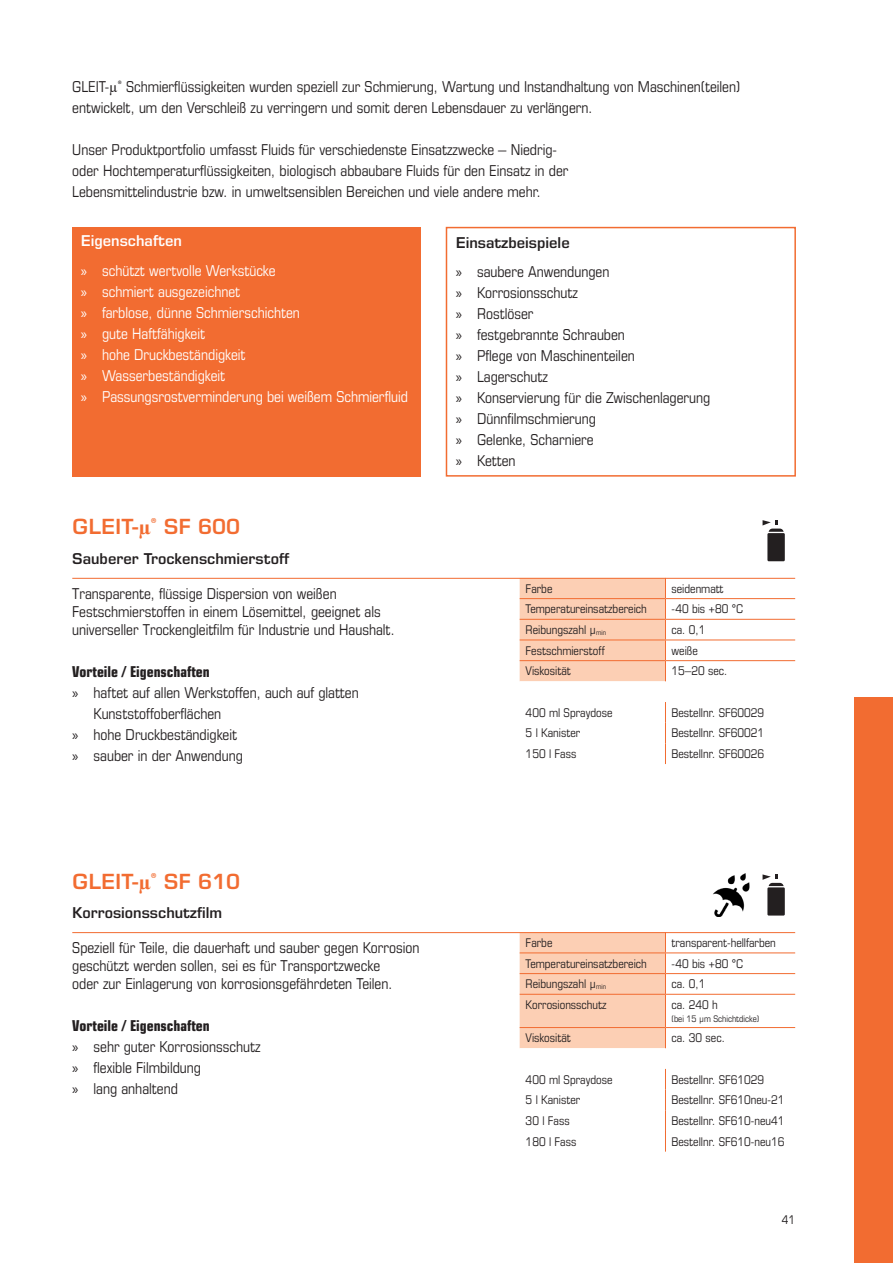
<style>
.page{position:relative;width:893px;height:1263px;background:#fff}
.page>*{position:absolute;margin:0;border:0;box-sizing:border-box;transform-origin:0 0}
.Überschrift_2{font:600 21px "Eurostile LT Pro";color:#f26c31}
.Katalog_Fließtext{font:condensed 15px/21px "Eurostile LT Pro";color:#231f20}
.Produktbeschreibung{font:condensed 15px/18px "Eurostile LT Pro";color:#231f20}
.t1{font:condensed 15px "Eurostile LT Pro";color:#fff}
.Überschrift_2-2{font:600 15px "Eurostile LT Pro";color:#231f20}
.Katalog_Fließtext-2{font:700 condensed 15px "Eurostile LT Pro";color:#231f20}
.Überschrift_3{font:600 15px "Eurostile LT Pro";color:#231f20}
.Überschrift_3-2{font:600 15px "Eurostile LT Pro";color:#fff}
.Katalog_Fließtext-3{font:condensed 12px "Eurostile LT Pro";color:#231f20}
.t2{font:condensed 12px "Eurostile LT Std";color:#231f20}
.Katalog_Fließtext-4{font:condensed 9px "Eurostile LT Pro";color:#231f20}
.s1{font-family:"Times New Roman";font-stretch:normal}
.s2{font-family:"Myriad Pro";font-stretch:normal}
.s3{font-family:"Times New Roman";font-weight:700}
</style>
<div class="page">
<hr style="left:0;top:0;width:1px;height:336px;background:#f26c31">
<div style="left:854px;top:697px;width:39px;height:566px;background:#f26c31"></div>
<div style="left:446px;top:227px;width:350px;height:250px;border:2px solid #f26c31"></div>
<div style="left:72px;top:227px;width:349px;height:250px;background:#f26c31"></div>
<svg style="left:665px;top:599px;width:130px;height:83px"></svg>
<hr style="left:665px;top:598px;width:130px;height:1px;background:#f26c31">
<hr style="left:665px;top:619px;width:130px;height:1px;background:#f26c31">
<hr style="left:665px;top:640px;width:130px;height:1px;background:#f26c31">
<hr style="left:665px;top:660px;width:130px;height:1px;background:#f26c31">
<svg style="left:520px;top:579px;width:146px;height:102px;background:#fbcaad"></svg>
<svg style="left:665px;top:702px;width:1px;height:62px"></svg>
<hr style="left:72px;top:578px;width:723px;height:1px;background:#f26c31">
<svg style="left:762px;top:520px;width:23px;height:41px"></svg>
<svg style="left:665px;top:933px;width:130px;height:136px"></svg>
<hr style="left:665px;top:952px;width:130px;height:1px;background:#f26c31">
<hr style="left:665px;top:973px;width:130px;height:1px;background:#f26c31">
<hr style="left:665px;top:994px;width:130px;height:1px;background:#f26c31">
<hr style="left:665px;top:1027px;width:130px;height:1px;background:#f26c31">
<div style="left:520px;top:933px;width:146px;height:115px;background:#fccfb4"></div>
<svg style="left:665px;top:1069px;width:1px;height:82px"></svg>
<hr style="left:72px;top:932px;width:723px;height:1px;background:#f26c31">
<svg style="left:762px;top:874px;width:23px;height:41px"></svg>
<img style="left:713px;top:873px;width:37px;height:43px">
<p class="Katalog_Fließtext" style="left:72px;top:76px;width:669px">GLEIT-<span class="s1">µ</span><sup>®</sup> Schmierflüssigkeiten wurden speziell zur Schmierung, Wartung und Instandhaltung von Maschinen(teilen) entwickelt, um den Verschleiß zu verringern und somit deren Lebensdauer zu verlängern.</p>
<p class="Katalog_Fließtext" style="left:72px;top:139px;width:498px">Unser Produktportfolio umfasst Fluids für verschiedenste Einsatzzwecke – Niedrig&shy;oder Hochtemperaturflüssigkeiten, biologisch abbaubare Fluids für den Einsatz in der<br>Lebensmittelindustrie bzw. in umweltsensiblen Bereichen und viele andere mehr.</p>
<p class="Überschrift_3-2" style="left:81px;top:232px;width:103px">Eigenschaften</p>
<p class="t1" style="left:81px;top:262px;width:196px"><span class="s2">»</span> schützt wertvolle Werkstücke</p>
<p class="t1" style="left:81px;top:283px;width:161px"><span class="s2">»</span> schmiert ausgezeichnet</p>
<p class="t1" style="left:81px;top:304px;width:221px"><span class="s2">»</span> farblose, dünne Schmierschichten</p>
<p class="t1" style="left:81px;top:325px;width:126px"><span class="s2">»</span> gute Haftfähigkeit</p>
<p class="t1" style="left:81px;top:346px;width:166px"><span class="s2">»</span> hohe Druckbeständigkeit</p>
<p class="t1" style="left:81px;top:367px;width:146px"><span class="s2">»</span> Wasserbeständigkeit</p>
<p class="t1" style="left:81px;top:388px;width:329px"><span class="s2">»</span> Passungsrostverminderung bei weißem Schmierfluid</p>
<p class="Überschrift_2" style="left:72px;top:514px;width:169px">GLEIT-<span class="s3">µ</span><sup>®</sup> SF 600</p>
<p class="Überschrift_2-2" style="left:72px;top:549px;width:219px">Sauberer Trockenschmierstoff</p>
<p class="Produktbeschreibung" style="left:72px;top:584px;width:324px">Transparente, flüssige Dispersion von weißen<br>Festschmierstoffen in einem Lösemittel, geeignet als universeller Trockengleitfilm für Industrie und Haushalt.</p>
<p class="Katalog_Fließtext-2" style="left:72px;top:662px;width:139px">Vorteile / Eigenschaften</p>
<p class="Katalog_Fließtext" style="left:94px;top:682px;width:267px;text-indent:-21px"><span class="s2">»</span> haftet auf allen Werkstoffen, auch auf glatten<br>Kunststoffoberflächen</p>
<p class="Katalog_Fließtext" style="left:72px;top:724px;width:166px"><span class="s2">»</span> hohe Druckbeständigkeit</p>
<p class="Katalog_Fließtext" style="left:72px;top:745px;width:172px"><span class="s2">»</span> sauber in der Anwendung</p>
<p class="Überschrift_3" style="left:456px;top:233px;width:115px">Einsatzbeispiele</p>
<p class="Katalog_Fließtext" style="left:456px;top:261px;width:155px"><span class="s2">»</span> saubere Anwendungen</p>
<p class="Katalog_Fließtext" style="left:456px;top:282px;width:124px"><span class="s2">»</span> Korrosionsschutz</p>
<p class="Katalog_Fließtext" style="left:456px;top:303px;width:79px"><span class="s2">»</span> Rostlöser</p>
<p class="Katalog_Fließtext" style="left:456px;top:324px;width:171px"><span class="s2">»</span> festgebrannte Schrauben</p>
<p class="Katalog_Fließtext" style="left:456px;top:345px;width:181px"><span class="s2">»</span> Pflege von Maschinenteilen</p>
<p class="Katalog_Fließtext" style="left:456px;top:366px;width:94px"><span class="s2">»</span> Lagerschutz</p>
<p class="Katalog_Fließtext" style="left:456px;top:387px;width:256px"><span class="s2">»</span> Konservierung für die Zwischenlagerung</p>
<p class="Katalog_Fließtext" style="left:456px;top:408px;width:142px"><span class="s2">»</span> Dünnfilmschmierung</p>
<p class="Katalog_Fließtext" style="left:456px;top:429px;width:139px"><span class="s2">»</span> Gelenke, Scharniere</p>
<p class="Katalog_Fließtext" style="left:456px;top:450px;width:61px"><span class="s2">»</span> Ketten</p>
<p class="Katalog_Fließtext-3" style="left:526px;top:581px;width:28px">Farbe</p>
<p class="Katalog_Fließtext-3" style="left:671px;top:581px;width:54px">seidenmatt</p>
<p class="Katalog_Fließtext-3" style="left:526px;top:602px;width:123px">Temperatureinsatzbereich</p>
<p class="Katalog_Fließtext-3" style="left:671px;top:602px;width:73px">-40 bis +80 °C</p>
<p class="Katalog_Fließtext-3" style="left:526px;top:623px;width:82px">Reibungszahl µ<sub>min</sub></p>
<p class="Katalog_Fließtext-3" style="left:671px;top:623px;width:36px">ca. 0,1</p>
<p class="Katalog_Fließtext-3" style="left:526px;top:643px;width:81px">Festschmierstoff</p>
<p class="Katalog_Fließtext-3" style="left:671px;top:643px;width:28px">weiße</p>
<p class="Katalog_Fließtext-3" style="left:526px;top:664px;width:47px">Viskosität</p>
<p class="Katalog_Fließtext-3" style="left:671px;top:664px;width:58px">15–20 sec.</p>
<p class="Katalog_Fließtext-3" style="left:526px;top:705px;width:88px">400 ml Spraydose</p>
<p class="Katalog_Fließtext-3" style="left:671px;top:705px;width:94px">Bestellnr. SF60029</p>
<p class="Katalog_Fließtext-3" style="left:526px;top:726px;width:56px">5 l Kanister</p>
<p class="Katalog_Fließtext-3" style="left:671px;top:726px;width:94px">Bestellnr. SF60021</p>
<p class="Katalog_Fließtext-3" style="left:526px;top:747px;width:52px">150 l Fass</p>
<p class="Katalog_Fließtext-3" style="left:671px;top:747px;width:94px">Bestellnr. SF60026</p>
<p class="Überschrift_2" style="left:72px;top:868px;width:169px">GLEIT-<span class="s3">µ</span><sup>®</sup> SF 610</p>
<p class="Überschrift_2-2" style="left:72px;top:904px;width:151px">Korrosionsschutzfilm</p>
<p class="Produktbeschreibung" style="left:72px;top:939px;width:349px">Speziell für Teile, die dauerhaft und sauber gegen Korrosion geschützt werden sollen, sei es für Transportzwecke<br>oder zur Einlagerung von korrosionsgefährdeten Teilen.</p>
<p class="Katalog_Fließtext-2" style="left:72px;top:1017px;width:139px">Vorteile / Eigenschaften</p>
<p class="Katalog_Fließtext" style="left:72px;top:1036px;width:190px"><span class="s2">»</span> sehr guter Korrosionsschutz</p>
<p class="Katalog_Fließtext" style="left:72px;top:1057px;width:130px"><span class="s2">»</span> flexible Filmbildung</p>
<p class="Katalog_Fließtext" style="left:72px;top:1078px;width:107px"><span class="s2">»</span> lang anhaltend</p>
<p class="Katalog_Fließtext-3" style="left:526px;top:936px;width:28px">Farbe</p>
<p class="Katalog_Fließtext-3" style="left:671px;top:936px;width:106px">transparent-hellfarben</p>
<p class="Katalog_Fließtext-3" style="left:526px;top:956px;width:123px">Temperatureinsatzbereich</p>
<p class="Katalog_Fließtext-3" style="left:671px;top:956px;width:73px">-40 bis +80 °C</p>
<p class="Katalog_Fließtext-3" style="left:526px;top:977px;width:82px">Reibungszahl µ<sub>min</sub></p>
<p class="Katalog_Fließtext-3" style="left:671px;top:977px;width:36px">ca. 0,1</p>
<p class="Katalog_Fließtext-3" style="left:526px;top:998px;width:82px">Korrosionsschutz</p>
<p class="Katalog_Fließtext-3" style="left:671px;top:998px;width:48px">ca. 240 h</p>
<p class="Katalog_Fließtext-4" style="left:671px;top:1013px;width:89px">(bei 15 µm Schichtdicke)</p>
<p class="Katalog_Fließtext-3" style="left:526px;top:1031px;width:47px">Viskosität</p>
<p class="Katalog_Fließtext-3" style="left:671px;top:1031px;width:55px">ca. 30 sec.</p>
<p class="Katalog_Fließtext-3" style="left:526px;top:1072px;width:88px">400 ml Spraydose</p>
<p class="Katalog_Fließtext-3" style="left:671px;top:1072px;width:94px">Bestellnr. SF61029</p>
<p class="Katalog_Fließtext-3" style="left:526px;top:1093px;width:56px">5 l Kanister</p>
<p class="Katalog_Fließtext-3" style="left:671px;top:1093px;width:114px">Bestellnr. SF610neu-21</p>
<p class="Katalog_Fließtext-3" style="left:526px;top:1114px;width:46px">30 l Fass</p>
<p class="Katalog_Fließtext-3" style="left:671px;top:1114px;width:114px">Bestellnr. SF610-neu41</p>
<p class="Katalog_Fließtext-3" style="left:526px;top:1134px;width:52px">180 l Fass</p>
<p class="Katalog_Fließtext-3" style="left:671px;top:1134px;width:114px">Bestellnr. SF610-neu16</p>
<p class="t2" style="left:782px;top:1213px;width:15px">41</p>
</div>
